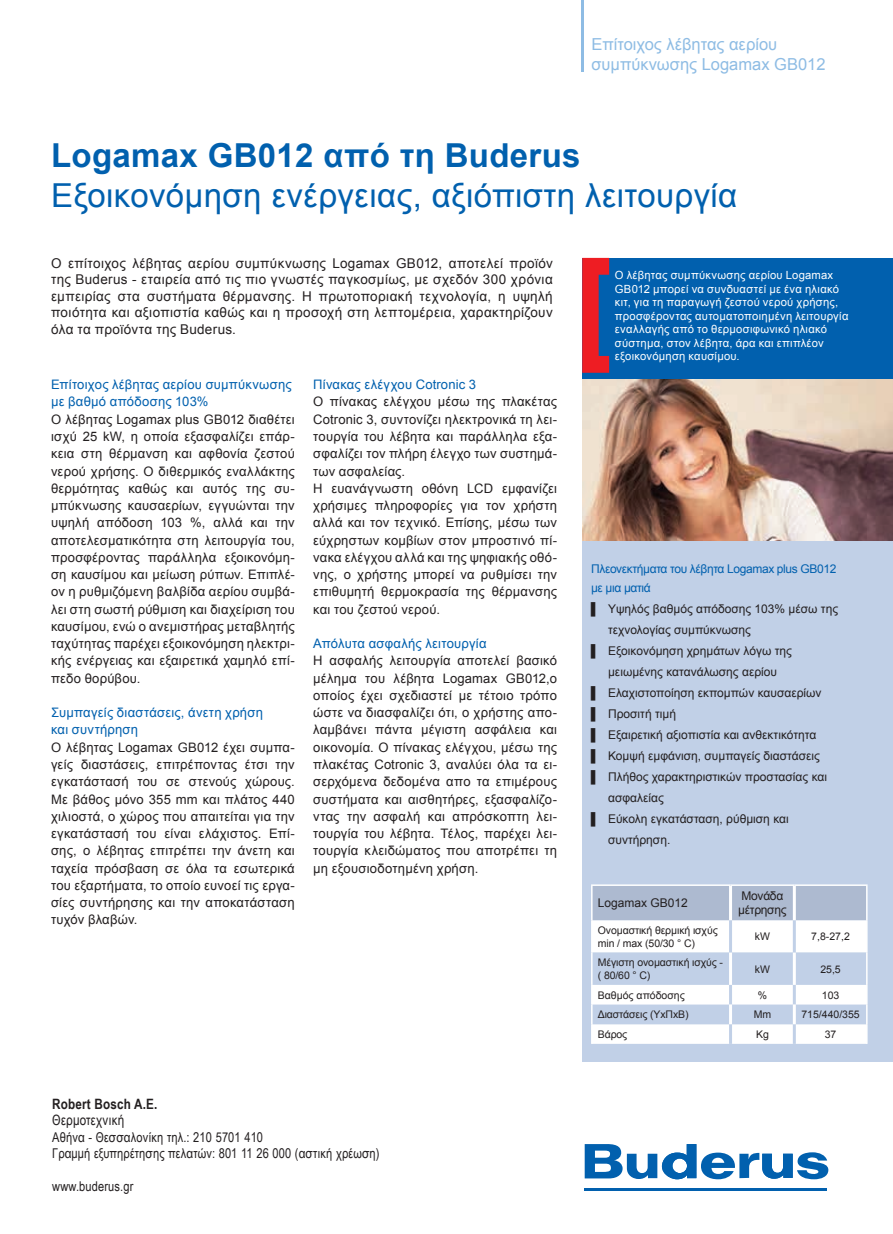
<style>
.page{position:relative;width:893px;height:1234px;background:#fff}
.page>*{position:absolute;margin:0;border:0;box-sizing:border-box;transform-origin:0 0}
.t1{font:33px "Arial";letter-spacing:.01em;color:#0160ae}
.t2{font:700 33px "Arial";letter-spacing:.01em;color:#0160ae}
.t3{font:16.5px/19.8px "Arial";color:#8ebce4}
.t4{font:700 14.25px "Arial Narrow";letter-spacing:.01em;color:#231f20}
.t5{font:14.25px "Arial Narrow";letter-spacing:.01em;color:#231f20}
.t6{font:13.5px/16.5px "Arial";letter-spacing:.025em;color:#231f20;text-align:justify}
.t7{font:13.5px/16.5px "Arial Narrow";letter-spacing:.01em;color:#231f20}
.t8{font:13.05px/17.2px "Arial";letter-spacing:.015em;color:#231f20;text-align:justify}
.t9{font:13.05px/17.2px "Arial";letter-spacing:.015em;color:#0160ae}
.t10{font:12px "Arial";color:#231f20}
.t11{font:12px/18.8px "Arial";letter-spacing:-.03em;color:#0160ae}
.t12{font:12px/14.4px "Arial";letter-spacing:-.025em;color:#231f20}
.t13{font:11.25px/13.5px "Arial";letter-spacing:.02em;color:#fff}
.t14{font:10.5px/12.6px "Arial";letter-spacing:-.01em;color:#231f20}
.s1{font-family:"Impact"}
</style>
<div class="page">
<div style="left:582px;top:535px;width:311px;height:526px;background:#c1d0e7"></div>
<div style="left:582px;top:258px;width:311px;height:121px;background:#0160ae"></div>
<img style="left:582px;top:379px;width:311px;height:161px">
<hr style="left:591px;top:884px;width:139px;height:1px;background:#fff">
<hr style="left:730px;top:884px;width:64px;height:1px;background:#fff">
<hr style="left:794px;top:884px;width:74px;height:1px;background:#fff">
<svg style="left:591px;top:885px;width:277px;height:158px"></svg>
<hr style="left:591px;top:1023px;width:2px;height:20px;background:#fff">
<hr style="left:866px;top:1023px;width:2px;height:20px;background:#fff">
<hr style="left:729px;top:920px;width:3px;height:32px;background:#c1d0e7">
<hr style="left:793px;top:920px;width:3px;height:32px;background:#c1d0e7">
<hr style="left:729px;top:984px;width:3px;height:20px;background:#c1d0e7">
<hr style="left:793px;top:984px;width:3px;height:20px;background:#c1d0e7">
<hr style="left:729px;top:1023px;width:3px;height:20px;background:#c1d0e7">
<hr style="left:793px;top:1023px;width:3px;height:20px;background:#c1d0e7">
<hr style="left:729px;top:952px;width:3px;height:32px;background:#fff">
<hr style="left:793px;top:952px;width:3px;height:32px;background:#fff">
<hr style="left:729px;top:1004px;width:3px;height:19px;background:#fff">
<hr style="left:793px;top:1004px;width:3px;height:19px;background:#fff">
<svg style="left:582px;top:258px;width:27px;height:115px"></svg>
<hr style="left:582px;top:0;width:2px;height:71px;background:#8ebce4">
<hr style="left:585px;top:1188px;width:242px;height:2px;background:#0160ae">
<svg style="left:585px;top:1144px;width:243px;height:34px"></svg>
<p class="t3" style="left:591px;top:34px;width:236px">Επίτοιχος λέβητας αερίου συμπύκνωσης Logamax GB012</p>
<h1 class="t2" style="left:51px;top:133px;width:531px">Logamax GB012 από τη Buderus</h1>
<h1 class="t1" style="left:51px;top:173px;width:688px">Εξοικονόμηση ενέργειας, αξιόπιστη λειτουργία</h1>
<p class="t6" style="left:51px;top:255px;width:503px">Ο επίτοιχος λέβητας αερίου συμπύκνωσης Logamax GB012, αποτελεί προϊόν της Buderus - εταιρεία από τις πιο γνωστές παγκοσμίως, με σχεδόν 300 χρόνια εμπειρίας στα συστήματα θέρμανσης. Η πρωτοποριακή τεχνολογία, η υψηλή ποιότητα και αξιοπιστία καθώς και η προσοχή στη λεπτομέρεια, χαρακτηρίζουν όλα τα προϊόντα της Buderus.</p>
<p class="t9" style="left:51px;top:376px;width:242px">Επίτοιχος λέβητας αερίου συμπύκνωσης με βαθμό απόδοσης 103%</p>
<p class="t8" style="left:51px;top:410px;width:245px">Ο λέβητας Logamax plus GB012 διαθέτει ισχύ 25 kW, η οποία εξασφαλίζει επάρ&shy;κεια στη θέρμανση και αφθονία ζεστού νερού χρήσης. Ο διθερμικός εναλλάκτης θερμότητας καθώς και αυτός της συ&shy;μπύκνωσης καυσαερίων, εγγυώνται την υψηλή απόδοση 103 %, αλλά και την αποτελεσματικότητα στη λειτουργία του, προσφέροντας παράλληλα εξοικονόμη&shy;ση καυσίμου και μείωση ρύπων. Επιπλέ&shy;ον η ρυθμιζόμενη βαλβίδα αερίου συμβά&shy;λει στη σωστή ρύθμιση και διαχείριση του καυσίμου, ενώ ο ανεμιστήρας μεταβλητής ταχύτητας παρέχει εξοικονόμηση ηλεκτρι&shy;κής ενέργειας και εξαιρετικά χαμηλό επί&shy;πεδο θορύβου.</p>
<p class="t9" style="left:51px;top:704px;width:213px">Συμπαγείς διαστάσεις, άνετη χρήση και συντήρηση</p>
<p class="t8" style="left:51px;top:738px;width:245px">Ο λέβητας Logamax GB012 έχει συμπα&shy;γείς διαστάσεις, επιτρέποντας έτσι την εγκατάστασή του σε στενούς χώρους.<br>Με βάθος μόνο 355 mm και πλάτος 440 χιλιοστά, ο χώρος που απαιτείται για την εγκατάστασή του είναι ελάχιστος. Επί&shy;σης, ο λέβητας επιτρέπει την άνετη και ταχεία πρόσβαση σε όλα τα εσωτερικά του εξαρτήματα, το οποίο ευνοεί τις εργα&shy;σίες συντήρησης και την αποκατάσταση τυχόν βλαβών.</p>
<p class="t9" style="left:313px;top:376px;width:164px">Πίνακας ελέγχου Cotronic 3</p>
<p class="t8" style="left:313px;top:393px;width:245px;text-align:left">O πίνακας ελέγχου μέσω της πλακέτας Cotronic 3, συντονίζει ηλεκτρονικά τη λει&shy;τουργία του λέβητα και παράλληλα εξα&shy;σφαλίζει τον πλήρη έλεγχο των συστημά&shy;των ασφαλείας.<br>Η ευανάγνωστη οθόνη LCD εμφανίζει χρήσιμες πληροφορίες για τον χρήστη αλλά και τον τεχνικό. Επίσης, μέσω των εύχρηστων κομβίων στον μπροστινό πί&shy;νακα ελέγχου αλλά και της ψηφιακής οθό&shy;νης, ο χρήστης μπορεί να ρυθμίσει την επιθυμητή θερμοκρασία της θέρμανσης και του ζεστού νερού.</p>
<p class="t9" style="left:313px;top:635px;width:175px">Απόλυτα ασφαλής λειτουργία</p>
<p class="t8" style="left:313px;top:652px;width:245px">Η ασφαλής λειτουργία αποτελεί βασικό μέλημα του λέβητα Logamax GB012,ο οποίος έχει σχεδιαστεί με τέτοιο τρόπο ώστε να διασφαλίζει ότι, ο χρήστης απο&shy;λαμβάνει πάντα μέγιστη ασφάλεια και οικονομία. Ο πίνακας ελέγχου, μέσω της πλακέτας Cotronic 3, αναλύει όλα τα ει&shy;σερχόμενα δεδομένα απο τα επιμέρους συστήματα και αισθητήρες, εξασφαλίζο&shy;ντας την ασφαλή και απρόσκοπτη λει&shy;τουργία του λέβητα. Τέλος, παρέχει λει&shy;τουργία κλειδώματος που αποτρέπει τη μη εξουσιοδοτημένη χρήση.</p>
<p class="t4" style="left:52px;top:1092px;width:107px">Robert Bosch A.E.</p>
<p class="t5" style="left:52px;top:1109px;width:73px">Θερμοτεχνική</p>
<p class="t7" style="left:52px;top:1128px;width:329px">Αθήνα - Θεσσαλονίκη τηλ.: 210 5701 410<br>Γραμμή εξυπηρέτησης πελατών: 801 11 26 000 (αστική χρέωση)</p>
<p class="t7" style="left:52px;top:1177px;width:83px">www.buderus.gr</p>
<p class="t13" style="left:615px;top:268px;width:235px">Ο λέβητας συμπύκνωσης αερίου Logamax GB012 μπορεί να συνδυαστεί με ένα ηλιακό κιτ, για τη παραγωγή ζεστού νερού χρήσης, προσφέροντας αυτοματοποιημένη λειτουργία εναλλαγής από το θερμοσιφωνικό ηλιακό σύστημα, στον λέβητα, άρα και επιπλέον εξοικονόμηση καυσίμου.</p>
<p class="t11" style="left:591px;top:559px;width:247px">Πλεονεκτήματα του λέβητα Logamax plus GB012 με μια ματιά</p>
<p class="t10" style="left:591px;top:600px;width:249px"><span class="s1">▌</span> Υψηλός βαθμός απόδοσης 103% μέσω της</p>
<p class="t10" style="left:608px;top:621px;width:145px">τεχνολογίας συμπύκνωσης</p>
<p class="t10" style="left:591px;top:642px;width:202px"><span class="s1">▌</span> Εξοικονόμηση χρημάτων λόγω της</p>
<p class="t10" style="left:608px;top:663px;width:170px">μειωμένης κατανάλωσης αερίου</p>
<p class="t10" style="left:591px;top:684px;width:232px"><span class="s1">▌</span> Ελαχιστοποίηση εκπομπών καυσαερίων</p>
<p class="t10" style="left:591px;top:705px;width:86px"><span class="s1">▌</span> Προσιτή τιμή</p>
<p class="t10" style="left:591px;top:726px;width:227px"><span class="s1">▌</span> Εξαιρετική αξιοπιστία και ανθεκτικότητα</p>
<p class="t10" style="left:591px;top:747px;width:230px"><span class="s1">▌</span> Κομψή εμφάνιση, συμπαγείς διαστάσεις</p>
<p class="t10" style="left:591px;top:768px;width:238px"><span class="s1">▌</span> Πλήθος χαρακτηριστικών προστασίας και</p>
<p class="t10" style="left:608px;top:789px;width:57px">ασφαλείας</p>
<p class="t10" style="left:591px;top:810px;width:199px"><span class="s1">▌</span> Εύκολη εγκατάσταση, ρύθμιση και</p>
<p class="t10" style="left:608px;top:831px;width:64px">συντήρηση.</p>
<p class="t10" style="left:598px;top:894px;width:92px">Logamax GB012</p>
<p class="t12" style="left:738px;top:888px;width:50px">Μονάδα μέτρησης</p>
<p class="t14" style="left:598px;top:923px;width:121px">Ονομαστική θερμική ισχύς min / max (50/30 ° C)</p>
<p class="t14" style="left:755px;top:930px;width:17px">kW</p>
<p class="t14" style="left:811px;top:930px;width:40px">7,8-27,2</p>
<p class="t14" style="left:598px;top:956px;width:127px">Μέγιστη ονομαστική ισχύς - ( 80/60 ° C)</p>
<p class="t14" style="left:755px;top:962px;width:17px">kW</p>
<p class="t14" style="left:820px;top:962px;width:22px">25,5</p>
<p class="t14" style="left:598px;top:988px;width:88px">Βαθμός απόδοσης</p>
<p class="t14" style="left:758px;top:988px;width:11px">%</p>
<p class="t14" style="left:822px;top:988px;width:19px">103</p>
<p class="t14" style="left:598px;top:1008px;width:92px">Διαστάσεις (ΥxΠxΒ)</p>
<p class="t14" style="left:754px;top:1008px;width:19px">Mm</p>
<p class="t14" style="left:801px;top:1008px;width:60px">715/440/355</p>
<p class="t14" style="left:598px;top:1027px;width:31px">Βάρος</p>
<p class="t14" style="left:756px;top:1027px;width:14px">Kg</p>
<p class="t14" style="left:825px;top:1027px;width:13px">37</p>
</div>
